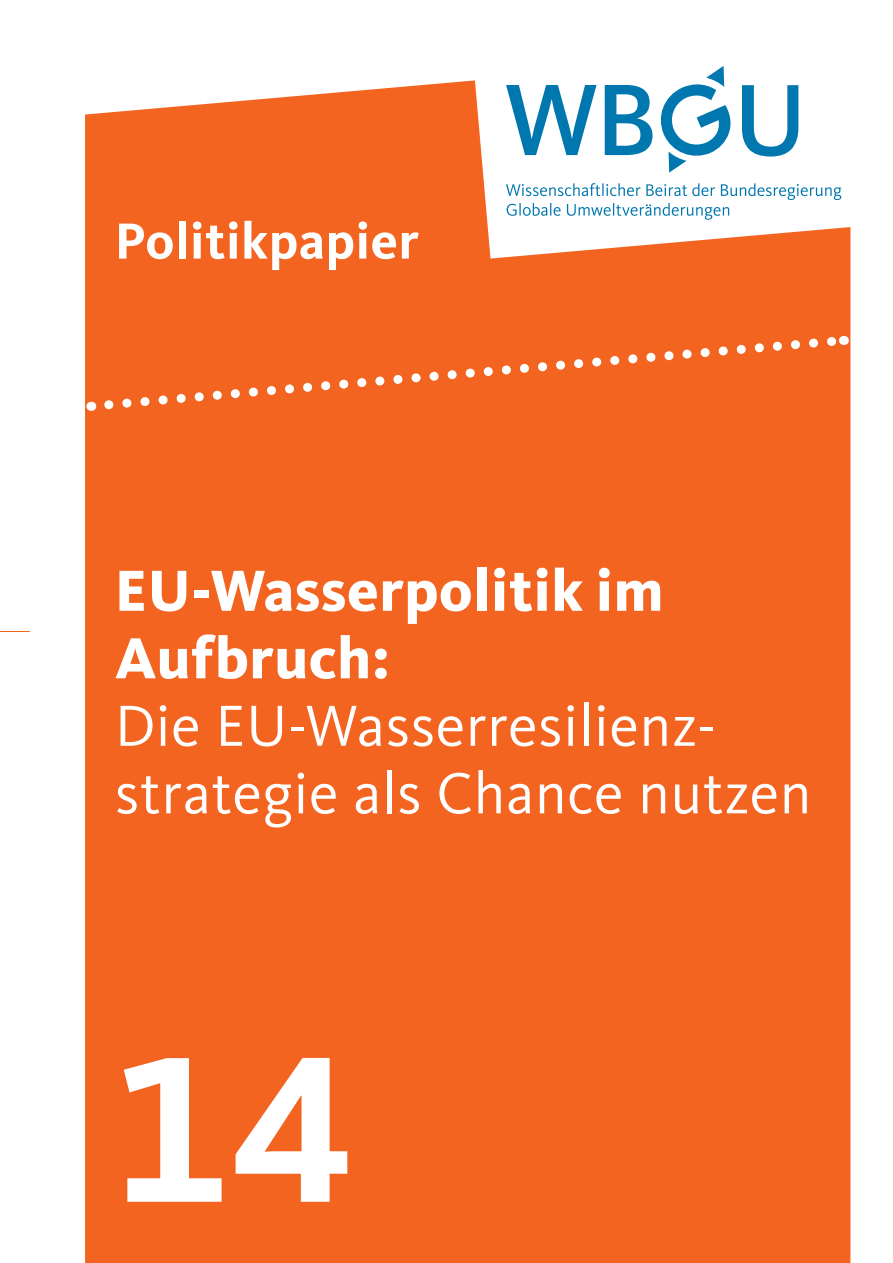
<style>
.page{position:relative;width:893px;height:1263px;background:#fff}
.page>*{position:absolute;margin:0;border:0;box-sizing:border-box;transform-origin:0 0}
.t1{font:700 216px "Kievit Offc";color:#fff}
.t2{font:60px/67.5px "Kievit Offc";letter-spacing:.01em;color:#fff}
.t3{font:800 60px/67.5px "Kievit Offc";letter-spacing:.01em;color:#fff}
.t4{font:700 52.5px "Kievit Offc";letter-spacing:.01em;color:#fff}
</style>
<div class="page">
<div style="left:85px;top:80px;width:765px;height:1183px;background:#f36421"></div>
<svg style="left:474px;top:80px;width:377px;height:179px"></svg>
<div style="left:99px;top:331px;width:745px;height:83px;background:#f36421"></div>
<hr style="left:0;top:631px;width:30px;height:1px;background:#f36421">
<svg style="left:506px;top:85px;width:90px;height:70px"></svg>
<svg style="left:605px;top:66px;width:193px;height:107px"></svg>
<svg style="left:506px;top:183px;width:335px;height:37px"></svg>
<p class="t4" style="left:115px;top:210px;width:306px">Politikpapier</p>
<p class="t3" style="left:115px;top:557px;width:550px">EU-Wasserpolitik im<br>Aufbruch:</p>
<p class="t2" style="left:115px;top:693px;width:698px">Die EU-Wasserresilienz&shy;strategie als Chance nutzen</p>
<h1 class="t1" style="left:111px;top:1003px;width:244px">14</h1>
</div>
